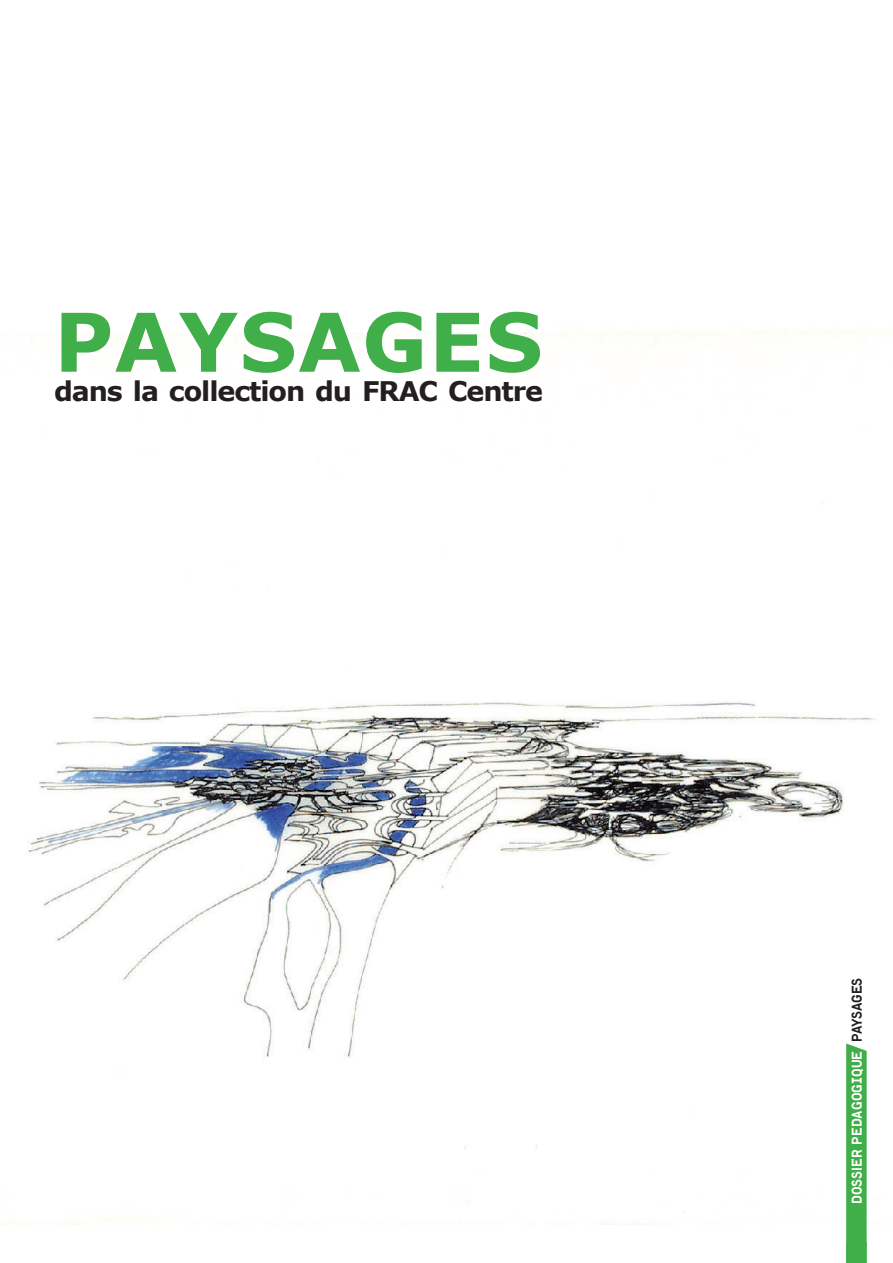
<style>
.page{position:relative;width:893px;height:1263px;background:#fff}
.page>*{position:absolute;margin:0;border:0;box-sizing:border-box;transform-origin:0 0}
.t1{font:700 81px "Verdana";letter-spacing:.015em;color:#40ae49}
.t2{font:700 27px "Verdana";letter-spacing:-.04em;color:#231f20}
.t3{font:13.5px "Lutz Headline";color:#fff}
.s1{color:#231f20}
</style>
<div class="page">
<img style="left:0;top:331px;width:875px;height:894px">
<svg style="left:846px;top:1043px;width:21px;height:220px;background:#48b150"></svg>
<h1 class="t1" style="left:54px;top:291px;width:490px">Paysages</h1>
<p class="t2" style="left:54px;top:374px;width:490px">dans la collection du FRaC Centre</p>
<p class="t3" style="left:848px;top:1204px;width:228px;rotate:-90deg">Dossier PEDAGOGIQUE <span class="s1">Paysages</span></p>
</div>
